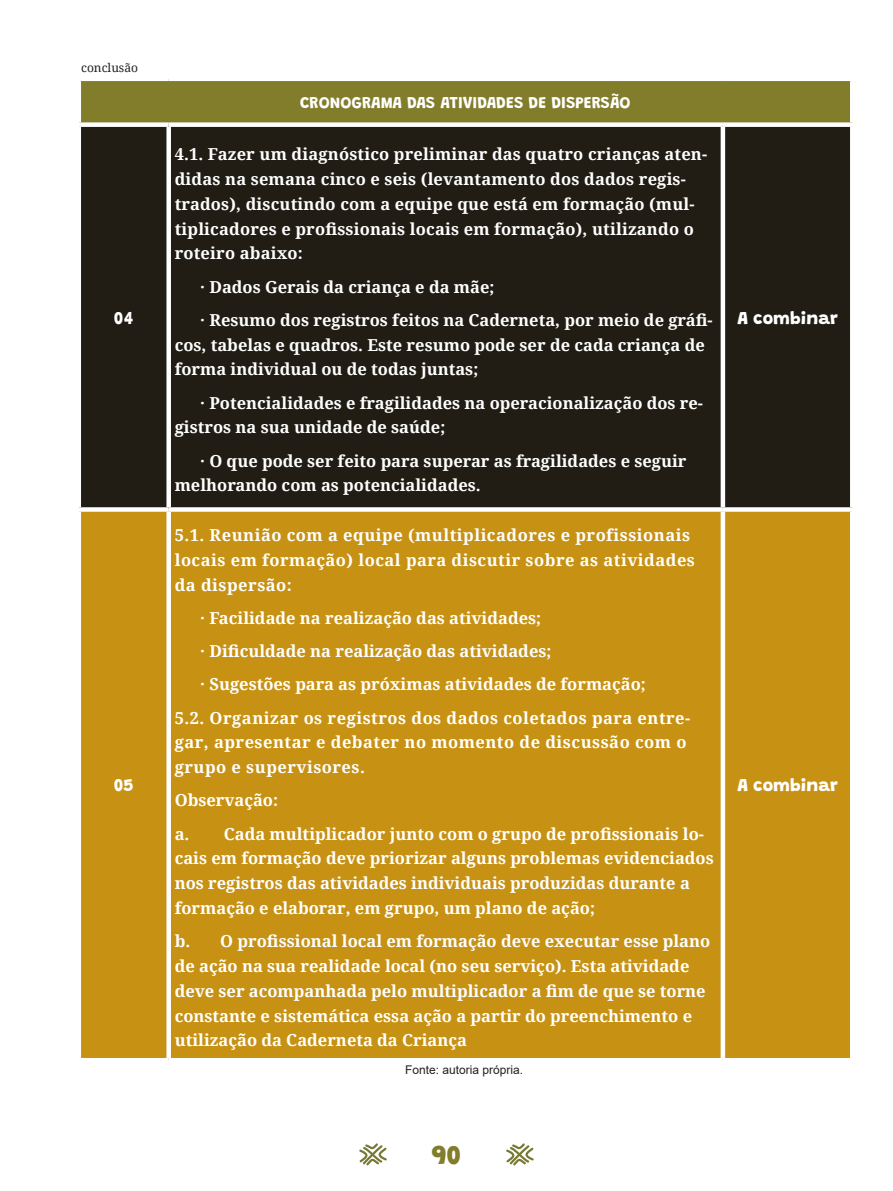
<style>
.page{position:relative;width:893px;height:1191px;background:#fff}
.page>*{position:absolute;margin:0;border:0;box-sizing:border-box;transform-origin:0 0}
.t1{font:900 27px "Grandstander";color:#817d2b}
.t2{font:800 18px "Grandstander";color:#fff}
.t3{font:700 16.5px/24.8px "Noto Serif";color:#fff}
.t4{font:700 16.5px/24.8px "Noto Serif";letter-spacing:.03em;color:#fff}
.t5{font:700 16.5px "Grandstander";color:#fff}
.legenda{font:12px "Arial";color:#231f20}
.Texto{font:12px "Noto Serif";color:#231f20}
</style>
<div class="page">
<svg style="left:359px;top:1143px;width:28px;height:23px"></svg>
<svg style="left:506px;top:1143px;width:28px;height:23px"></svg>
<div style="left:79px;top:79px;width:773px;height:46px;background:#827d2b"></div>
<div style="left:81px;top:127px;width:769px;height:380px;background:#211d14"></div>
<div style="left:81px;top:512px;width:769px;height:546px;background:#c79214"></div>
<hr style="left:850px;top:81px;width:4px;height:41px;background:#fff">
<hr style="left:77px;top:77px;width:92px;height:4px;background:#fff">
<hr style="left:77px;top:81px;width:4px;height:41px;background:#fff">
<hr style="left:169px;top:77px;width:554px;height:4px;background:#fff">
<hr style="left:723px;top:77px;width:131px;height:4px;background:#fff">
<div style="left:77px;top:122px;width:92px;height:5px;background:#fff"></div>
<div style="left:169px;top:122px;width:554px;height:5px;background:#fff"></div>
<div style="left:723px;top:122px;width:131px;height:5px;background:#fff"></div>
<div style="left:166px;top:512px;width:5px;height:546px;background:#fff"></div>
<hr style="left:721px;top:512px;width:4px;height:546px;background:#fff">
<div style="left:166px;top:127px;width:5px;height:380px;background:#fff"></div>
<hr style="left:721px;top:127px;width:4px;height:380px;background:#fff">
<p class="Texto" style="left:81px;top:60px;width:58px">conclusão</p>
<p class="t2" style="left:114px;top:304px;width:21px">04</p>
<p class="t2" style="left:114px;top:771px;width:21px">05</p>
<p class="t5" style="left:300px;top:90px;width:332px">CRONOGRAMA DAS ATIVIDADES DE DISPERSÃO</p>
<p class="t3" style="left:175px;top:141px;width:534px">4.1. Fazer um diagnóstico preliminar das quatro crianças aten&shy;didas na semana cinco e seis (levantamento dos dados regis&shy;trados), discutindo com a equipe que está em formação (mul&shy;tiplicadores e profissionais locais em formação), utilizando o roteiro abaixo:</p>
<p class="t3" style="left:200px;top:274px;width:296px">· Dados Gerais da criança e da mãe;</p>
<p class="t3" style="left:175px;top:307px;width:539px;text-indent:26px">· Resumo dos registros feitos na Caderneta, por meio de gráfi&shy;cos, tabelas e quadros. Este resumo pode ser de cada criança de forma individual ou de todas juntas;</p>
<p class="t3" style="left:175px;top:390px;width:530px;text-indent:26px">· Potencialidades e fragilidades na operacionalização dos re&shy;gistros na sua unidade de saúde;</p>
<p class="t3" style="left:175px;top:448px;width:513px;text-indent:26px">· O que pode ser feito para superar as fragilidades e seguir melhorando com as potencialidades.</p>
<p class="t4" style="left:175px;top:522px;width:522px">5.1. Reunião com a equipe (multiplicadores e profissionais locais em formação) local para discutir sobre as atividades da dispersão:</p>
<p class="t3" style="left:200px;top:605px;width:342px">· Facilidade na realização das atividades;</p>
<p class="t3" style="left:200px;top:638px;width:353px">· Dificuldade na realização das atividades;</p>
<p class="t3" style="left:200px;top:671px;width:447px">· Sugestões para as próximas atividades de formação;</p>
<p class="t4" style="left:175px;top:705px;width:517px">5.2. Organizar os registros dos dados coletados para entre&shy;gar, apresentar e debater no momento de discussão com o grupo e supervisores.</p>
<p class="t3" style="left:175px;top:787px;width:105px">Observação:</p>
<p class="t3" style="left:175px;top:821px;width:541px">a. Cada multiplicador junto com o grupo de profissionais lo&shy;cais em formação deve priorizar alguns problemas evidenciados nos registros das atividades individuais produzidas durante a formação e elaborar, em grupo, um plano de ação;</p>
<p class="t3" style="left:175px;top:928px;width:537px">b. O profissional local em formação deve executar esse plano de ação na sua realidade local (no seu serviço). Esta atividade deve ser acompanhada pelo multiplicador a fim de que se torne constante e sistemática essa ação a partir do preenchimento e utilização da Caderneta da Criança</p>
<p class="legenda" style="left:405px;top:1062px;width:120px">Fonte: autoria própria.</p>
<p class="t2" style="left:737px;top:304px;width:102px">A combinar</p>
<p class="t2" style="left:737px;top:771px;width:102px">A combinar</p>
<h1 class="t1" style="left:432px;top:1134px;width:31px">90</h1>
</div>
